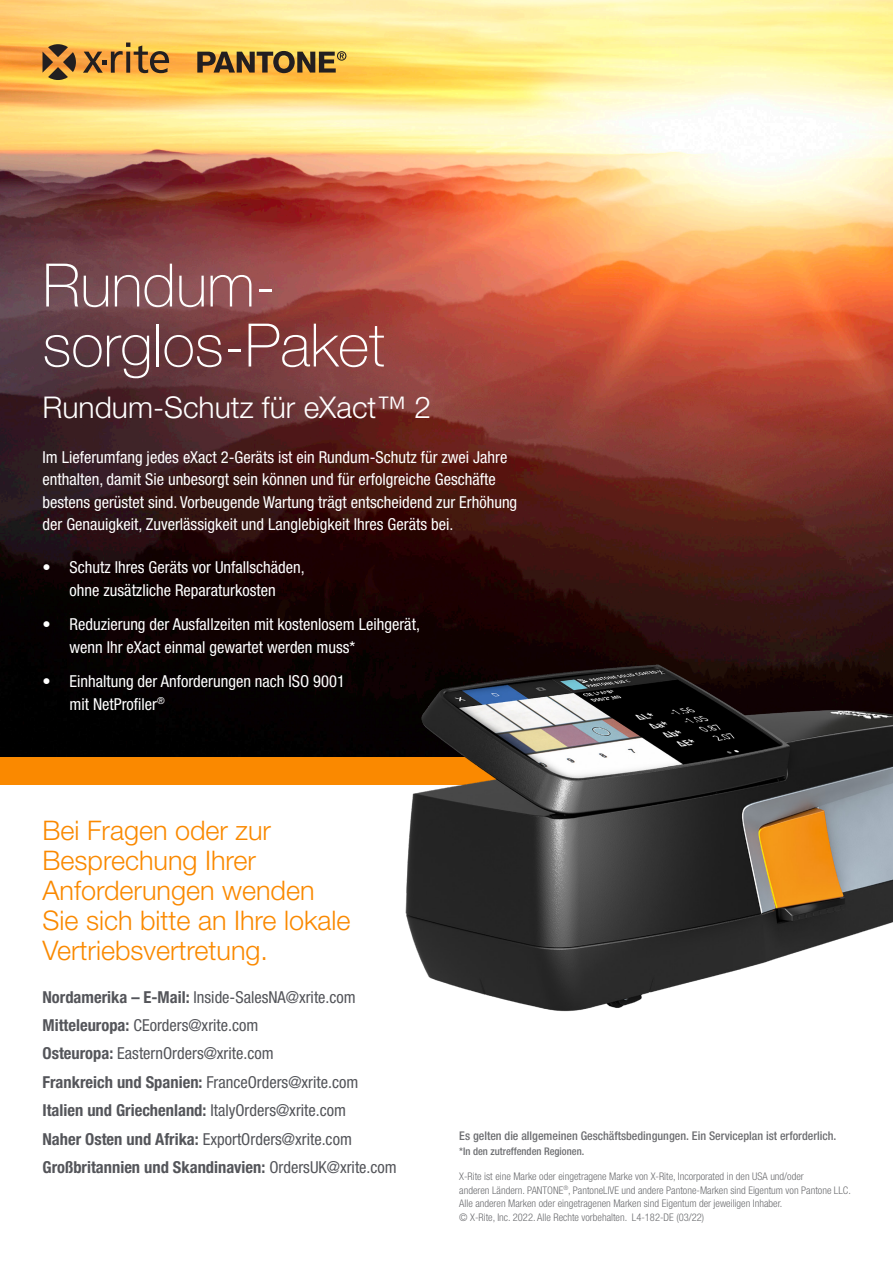
<style>
.page{position:relative;width:893px;height:1263px;background:#fff}
.page>*{position:absolute;margin:0;border:0;box-sizing:border-box;transform-origin:0 0}
.t1{font:100 60px/60px "Helvetica Neue LT Std";color:#fff}
.t2{font:300 30px "Helvetica Neue LT Std";color:#fff}
.t3{font:300 27px/30px "Helvetica Neue LT Std";color:#fa8900}
.T1{font:condensed 16.5px/22.5px "Helvetica Neue LT Std";color:#fff}
.T2{font:condensed 16.5px "Helvetica Neue LT Std";color:#54555a}
.T2-2{font:700 condensed 16.5px "Helvetica Neue LT Std";color:#54555a}
.t4{font:500 condensed 12px "Helvetica Neue LT Std";color:#6c6d70}
.CPY{font:300 condensed 10.5px/13.5px "Helvetica Neue LT Std";color:#6c6d70}
.T3{font:500 condensed 10.5px "Helvetica Neue LT Std";color:#6c6d70}
.s1{font-weight:700}
.s2{font-weight:400}
</style>
<div class="page">
<img style="left:0;top:0;width:893px;height:757px">
<svg style="left:197px;top:51px;width:149px;height:22px;background:#8b6d35"></svg>
<svg style="left:83px;top:43px;width:86px;height:30px;background:#bb883c"></svg>
<svg style="left:43px;top:44px;width:33px;height:36px"></svg>
<div style="left:0;top:757px;width:893px;height:28px;background:#fa8900"></div>
<img style="left:374px;top:639px;width:519px;height:373px">
<h1 class="t1" style="left:43px;top:255px;width:344px">Rundum&shy;sorglos-Paket</h1>
<h2 class="t2" style="left:43px;top:388px;width:390px">Rundum-Schutz für eXact™ 2</h2>
<p class="T1" style="left:43px;top:445px;width:476px">Im Lieferumfang jedes eXact 2-Geräts ist ein Rundum-Schutz für zwei Jahre enthalten, damit Sie unbesorgt sein können und für erfolgreiche Geschäfte bestens gerüstet sind. Vorbeugende Wartung trägt entscheidend zur Erhöhung der Genauigkeit, Zuverlässigkeit und Langlebigkeit Ihres Geräts bei.</p>
<p class="T1" style="left:43px;top:556px;width:264px;text-align:center">• Schutz Ihres Geräts vor Unfallschäden, ohne zusätzliche Reparaturkosten</p>
<p class="T1" style="left:70px;top:613px;width:352px;text-indent:-27px">• Reduzierung der Ausfallzeiten mit kostenlosem Leihgerät, wenn Ihr eXact einmal gewartet werden muss*</p>
<p class="T1" style="left:70px;top:670px;width:277px;text-indent:-27px">• Einhaltung der Anforderungen nach ISO 9001 mit NetProfiler<sup>®</sup></p>
<h3 class="t3" style="left:43px;top:815px;width:310px">Bei Fragen oder zur<br>Besprechung Ihrer<br>Anforderungen wenden<br>Sie sich bitte an Ihre lokale<br>Vertriebsvertretung.</h3>
<p class="T2" style="left:43px;top:987px;width:315px"><span class="s1">Nordamerika – E-Mail:</span> Inside-SalesNA@xrite.com</p>
<p class="T2" style="left:43px;top:1016px;width:217px"><span class="s1">Mitteleuropa:</span> CEorders@xrite.com</p>
<p class="T2" style="left:43px;top:1044px;width:233px"><span class="s1">Osteuropa:</span> EasternOrders@xrite.com</p>
<p class="T2" style="left:43px;top:1072px;width:317px"><span class="s1">Frankreich und Spanien:</span> FranceOrders@xrite.com</p>
<p class="T2-2" style="left:43px;top:1100px;width:305px">Italien und Griechenland: <span class="s2">ItalyOrders@xrite.com</span></p>
<p class="T2" style="left:43px;top:1129px;width:311px"><span class="s1">Naher Osten und Afrika:</span> ExportOrders@xrite.com</p>
<p class="T2-2" style="left:43px;top:1157px;width:356px">Großbritannien und Skandinavien: <span class="s2">OrdersUK@xrite.com</span></p>
<h4 class="t4" style="left:459px;top:1128px;width:379px">Es gelten die allgemeinen Geschäftsbedingungen. Ein Serviceplan ist erforderlich.</h4>
<p class="T3" style="left:459px;top:1145px;width:127px">*In den zutreffenden Regionen.</p>
<p class="CPY" style="left:459px;top:1170px;width:393px">X-Rite ist eine Marke oder eingetragene Marke von X-Rite, Incorporated in den USA und/oder<br>anderen Ländern. PANTONE<sup>®</sup>, PantoneLIVE und andere Pantone-Marken sind Eigentum von Pantone LLC.<br>Alle anderen Marken oder eingetragenen Marken sind Eigentum der jeweiligen Inhaber.<br>© X-Rite, Inc. 2022. Alle Rechte vorbehalten. L4-182-DE (03/22)</p>
</div>
